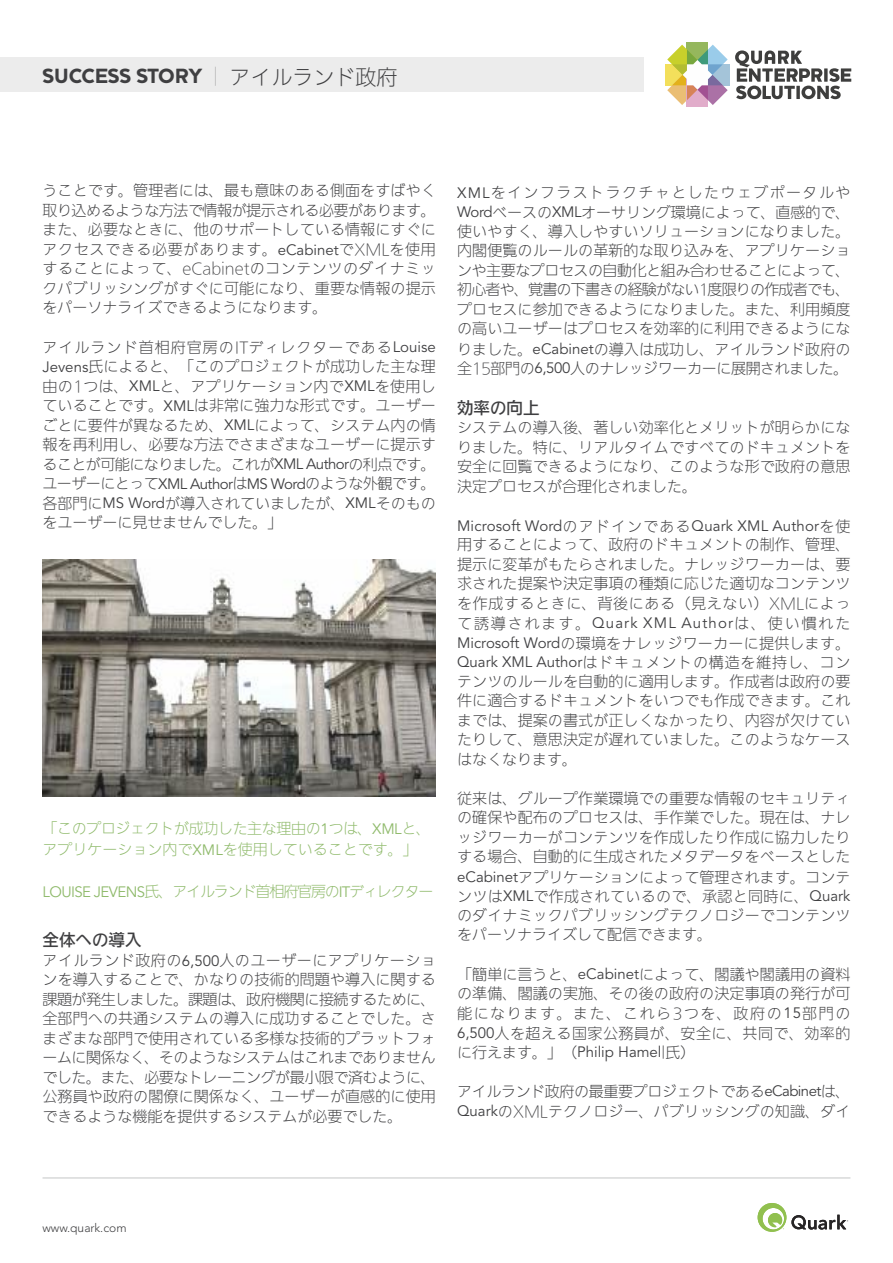
<style>
.page{position:relative;width:893px;height:1263px;background:#fff}
.page>*{position:absolute;margin:0;border:0;box-sizing:border-box;transform-origin:0 0}
.t1{font:900 21px "Houschka";color:#3f3f41}
.t2{font:500 16.5px "Iwa UD Go Hon Pro";color:#3f3f41}
.t3{font:300 15px/19.5px "Iwa UD Go Hon Pro";letter-spacing:.005em;color:#3f3f41;text-align:justify}
.t4{font:300 15px/19.5px "Iwa UD Go Hon Pro";letter-spacing:-.025em;color:#3f3f41}
.t5{font:300 15px/21px "Iwa UD Go Hon Pro";color:#8fba6b}
.t6{font:15px "Avenir";letter-spacing:.01em;color:#3f3f41}
.t7{font:300 15px "Iwa UD Go Hon Pro";letter-spacing:-.075em;color:#8fba6b}
.t8{font:300 12px "Avenir";color:#3f3f41}
.s1{font-weight:100}
.s2{font-family:"Iwa UD Go Hon Pro";font-weight:300}
.s3{font-family:"Avenir";font-weight:400}
</style>
<div class="page">
<div style="left:0;top:58px;width:643px;height:34px;background:#ececec"></div>
<svg style="left:758px;top:1203px;width:90px;height:29px"></svg>
<div style="left:665px;top:64px;width:33px;height:21px;background:#f3df5b"></div>
<div style="left:697px;top:64px;width:33px;height:21px;background:#a4c4d9"></div>
<div style="left:687px;top:43px;width:21px;height:32px;background:#95b75d"></div>
<div style="left:687px;top:75px;width:21px;height:32px;background:#e1acca"></div>
<svg style="left:667px;top:45px;width:61px;height:60px"></svg>
<svg style="left:735px;top:50px;width:116px;height:49px"></svg>
<hr style="left:43px;top:1177px;width:807px;height:2px;background:#d8d9d9">
<img style="left:42px;top:559px;width:394px;height:237px">
<h1 class="t1" style="left:43px;top:69px;width:356px">SUCCESS STORY <span class="s1">|</span> <span class="s2">アイルランド政府</span></h1>
<p class="t3" style="left:43px;top:181px;width:395px">うことです。管理者には、最も意味のある側面をすばやく取り込めるような方法で情報が提示される必要があります。また、必要なときに、他のサポートしている情報にすぐにアクセスできる必要があります。<span class="s3">eCabinet</span>でXMLを使用することによって、eCabinetのコンテンツのダイナミックパブリッシングがすぐに可能になり、重要な情報の提示をパーソナライズできるようになります。</p>
<p class="t3" style="left:43px;top:338px;width:395px">アイルランド首相府官房のITディレクターである<span class="s3">Louise Jevens</span>氏によると、「このプロジェクトが成功した主な理由の1つは、<span class="s3">XML</span>と、アプリケーション内で<span class="s3">XML</span>を使用していることです。<span class="s3">XML</span>は非常に強力な形式です。ユーザーごとに要件が異なるため、<span class="s3">XML</span>によって、システム内の情報を再利用し、必要な方法でさまざまなユーザーに提示することが可能になりました。これが<span class="s3">XML Author</span>の利点です。ユーザーにとって<span class="s3">XML Author</span>は<span class="s3">MS Word</span>のような外観です。各部門に<span class="s3">MS Word</span>が導入されていましたが、<span class="s3">XML</span>そのものをユーザーに見せませんでした。」</p>
<p class="t5" style="left:43px;top:819px;width:390px">「このプロジェクトが成功した主な理由の<span class="s3">1</span>つは、<span class="s3">XML</span>と、アプリケーション内で<span class="s3">XML</span>を使用していることです。」</p>
<p class="t7" style="left:43px;top:881px;width:393px"><span class="s3">LOUISE JEVENS</span>氏、アイルランド首相府官房の<span class="s3">IT</span>ディレクター</p>
<p class="t2" style="left:43px;top:928px;width:100px">全体への導入</p>
<p class="t3" style="left:42px;top:952px;width:395px">アイルランド政府の<span class="s3">6,500</span>人のユーザーにアプリケーションを導入することで、かなりの技術的問題や導入に関する課題が発生しました。課題は、政府機関に接続するために、全部門への共通システムの導入に成功することでした。さまざまな部門で使用されている多様な技術的プラットフォームに関係なく、そのようなシステムはこれまでありませんでした。また、必要なトレーニングが最小限で済むように、公務員や政府の閣僚に関係なく、ユーザーが直感的に使用できるような機能を提供するシステムが必要でした。</p>
<p class="t3" style="left:457px;top:184px;width:395px"><span class="s3">XML</span>をインフラストラクチャとしたウェブポータルや<span class="s3">Word</span>ベースの<span class="s3">XML</span>オーサリング環境によって、直感的で、使いやすく、導入しやすいソリューションになりました。内閣便覧のルールの革新的な取り込みを、アプリケーションや主要なプロセスの自動化と組み合わせることによって、初心者や、覚書の下書きの経験がない1度限りの作成者でも、プロセスに参加できるようになりました。また、利用頻度の高いユーザーはプロセスを効率的に利用できるようになりました。<span class="s3">eCabinet</span>の導入は成功し、アイルランド政府の全15部門の<span class="s3">6,500</span>人のナレッジワーカーに展開されました。</p>
<p class="t2" style="left:457px;top:395px;width:84px">効率の向上</p>
<p class="t3" style="left:457px;top:419px;width:395px">システムの導入後、著しい効率化とメリットが明らかになりました。特に、リアルタイムですべてのドキュメントを安全に回覧できるようになり、このような形で政府の意思決定プロセスが合理化されました。</p>
<p class="t6" style="left:457px;top:517px;width:395px">Microsoft Word<span class="s2">のアドインである</span>Quark XML Author<span class="s2">を使</span></p>
<p class="t3" style="left:457px;top:536px;width:395px">用することによって、政府のドキュメントの制作、管理、提示に変革がもたらされました。ナレッジワーカーは、要求された提案や決定事項の種類に応じた適切なコンテンツを作成するときに、背後にある（見えない）XMLによって誘導されます。<span class="s3">Quark XML Author</span>は、使い慣れた<span class="s3">Microsoft Word</span>の環境をナレッジワーカーに提供します。<span class="s3">Quark XML Author</span>はドキュメントの構造を維持し、コンテンツのルールを自動的に適用します。作成者は政府の要件に適合するドキュメントをいつでも作成できます。これまでは、提案の書式が正しくなかったり、内容が欠けていたりして、意思決定が遅れていました。このようなケースはなくなります。</p>
<p class="t3" style="left:457px;top:789px;width:395px">従来は、グループ作業環境での重要な情報のセキュリティの確保や配布のプロセスは、手作業でした。現在は、ナレッジワーカーがコンテンツを作成したり作成に協力したりする場合、自動的に生成されたメタデータをベースとした<span class="s3">eCabinet</span>アプリケーションによって管理されます。コンテンツは<span class="s3">XML</span>で作成されているので、承認と同時に、<span class="s3">Quark</span>のダイナミックパブリッシングテクノロジーでコンテンツをパーソナライズして配信できます。</p>
<p class="t3" style="left:457px;top:965px;width:395px">「簡単に言うと、<span class="s3">eCabinet</span>によって、閣議や閣議用の資料の準備、閣議の実施、その後の政府の決定事項の発行が可能になります。また、これら3つを、政府の<span class="s3">15</span>部門の<span class="s3">6,500</span>人を超える国家公務員が、安全に、共同で、効率的に行えます。」（<span class="s3">Philip Hamel</span>l氏）</p>
<p class="t4" style="left:457px;top:1082px;width:395px">アイルランド政府の最重要プロジェクトである<span class="s3">eCabinet</span>は、<br><span class="s3">Quark</span>のXMLテクノロジー、パブリッシングの知識、ダイ</p>
<p class="t8" style="left:43px;top:1221px;width:86px">www.quark.com</p>
</div>
